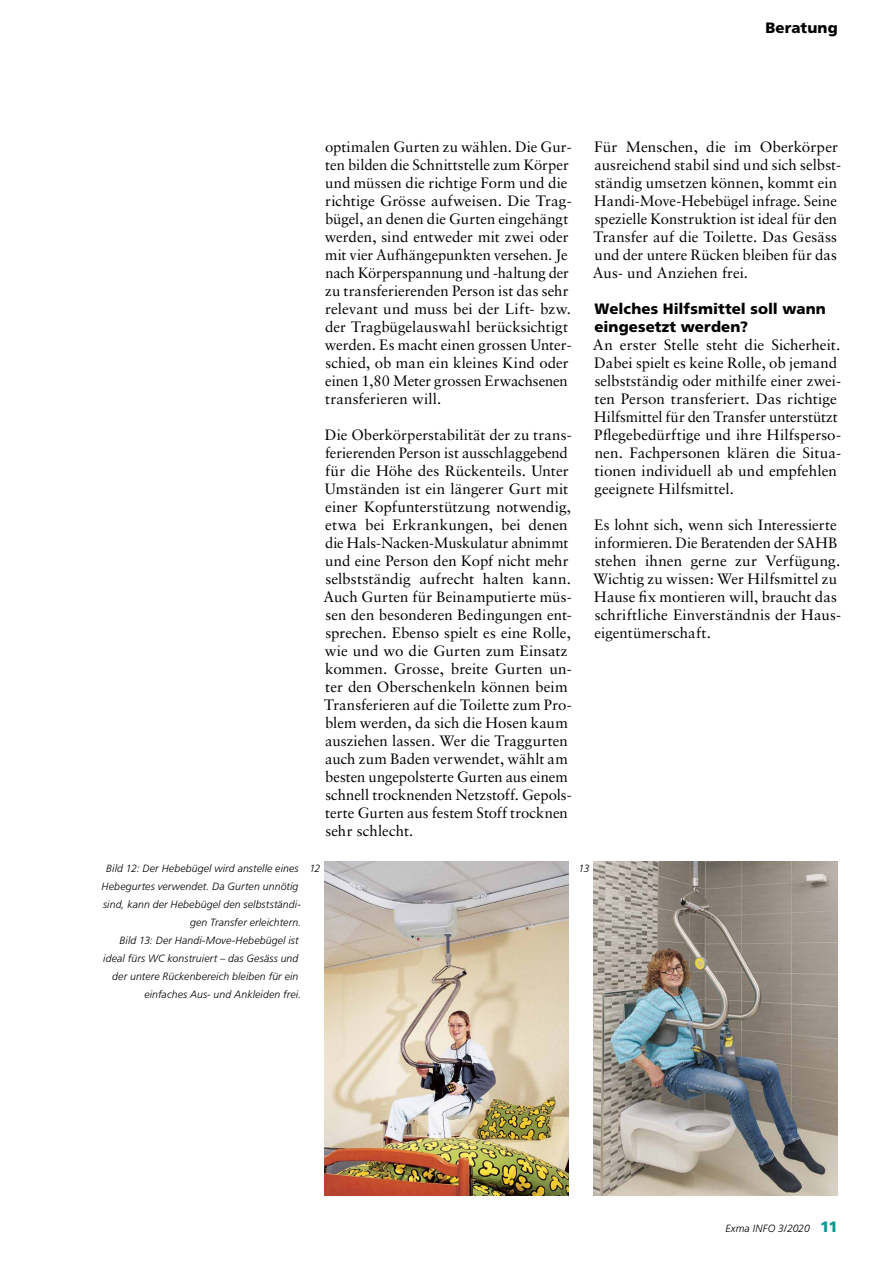
<style>
.page{position:relative;width:893px;height:1263px;background:#fff}
.page>*{position:absolute;margin:0;border:0;box-sizing:border-box;transform-origin:0 0}
.t1{font:15px/18px "Sabon LT Std";color:#000}
.t2{font:900 15px/18px "Frutiger LT Std";letter-spacing:.005em;color:#000}
.t3{font:italic 300 10.5px "Frutiger LT Std";letter-spacing:.01em;color:#000}
.s1{font-weight:900;font-style:normal;font-size:15px;color:#08988d}
</style>
<div class="page">
<img style="left:325px;top:861px;width:243px;height:335px">
<img style="left:594px;top:861px;width:244px;height:334px">
<p class="t2" style="left:765px;top:19px;width:74px">Beratung</p>
<p class="t1" style="left:325px;top:137px;width:249px">optimalen Gurten zu wählen. Die Gur&shy;ten bilden die Schnittstelle zum Körper und müssen die richtige Form und die richtige Grösse aufweisen. Die Trag&shy;bügel, an denen die Gurten eingehängt werden, sind entweder mit zwei oder mit vier Aufhängepunkten versehen. Je nach Körperspannung und -haltung der zu transferierenden Person ist das sehr relevant und muss bei der Lift- bzw. der Tragbügelauswahl berücksichtigt werden. Es macht einen grossen Unter&shy;schied, ob man ein kleines Kind oder einen 1,80 Meter grossen Erwachsenen transferieren will.</p>
<p class="t1" style="left:323px;top:425px;width:250px">Die Oberkörperstabilität der zu trans&shy;ferierenden Person ist ausschlaggebend für die Höhe des Rückenteils. Unter Umständen ist ein längerer Gurt mit einer Kopfunterstützung notwendig, etwa bei Erkrankungen, bei denen die Hals-Nacken-Muskulatur abnimmt und eine Person den Kopf nicht mehr selbstständig aufrecht halten kann.<br>Auch Gurten für Beinamputierte müs&shy;sen den besonderen Bedingungen ent&shy;sprechen. Ebenso spielt es eine Rolle, wie und wo die Gurten zum Einsatz kommen. Grosse, breite Gurten un&shy;ter den Oberschenkeln können beim Transferieren auf die Toilette zum Pro&shy;blem werden, da sich die Hosen kaum ausziehen lassen. Wer die Traggurten auch zum Baden verwendet, wählt am besten ungepolsterte Gurten aus einem schnell trocknenden Netzstoff. Gepols&shy;terte Gurten aus festem Stoff trocknen sehr schlecht.</p>
<p class="t1" style="left:593px;top:137px;width:250px">Für Menschen, die im Oberkörper ausreichend stabil sind und sich selbst&shy;ständig umsetzen können, kommt ein Handi-Move-Hebebügel infrage. Seine spezielle Konstruktion ist ideal für den Transfer auf die Toilette. Das Gesäss und der untere Rücken bleiben für das Aus- und Anziehen frei.</p>
<p class="t2" style="left:594px;top:299px;width:233px">Welches Hilfsmittel soll wann eingesetzt werden?</p>
<p class="t1" style="left:593px;top:335px;width:250px">An erster Stelle steht die Sicherheit.<br>Dabei spielt es keine Rolle, ob jemand selbstständig oder mithilfe einer zwei&shy;ten Person transferiert. Das richtige Hilfsmittel für den Transfer unterstützt Pflegebedürftige und ihre Hilfsperso&shy;nen. Fachpersonen klären die Situa&shy;tionen individuell ab und empfehlen geeignete Hilfsmittel.</p>
<p class="t1" style="left:593px;top:515px;width:250px">Es lohnt sich, wenn sich Interessierte informieren. Die Beratenden der SAHB stehen ihnen gerne zur Verfügung.<br>Wichtig zu wissen: Wer Hilfsmittel zu Hause fix montieren will, braucht das schriftliche Einverständnis der Haus&shy;eigentümerschaft.</p>
<p class="t3" style="left:106px;top:862px;width:216px">Bild 12: Der Hebebügel wird anstelle eines 12</p>
<p class="t3" style="left:102px;top:880px;width:198px">Hebegurtes verwendet. Da Gurten unnötig</p>
<p class="t3" style="left:103px;top:898px;width:199px">sind, kann der Hebebügel den selbstständi-</p>
<p class="t3" style="left:190px;top:916px;width:113px">gen Transfer erleichtern.</p>
<p class="t3" style="left:120px;top:934px;width:181px">Bild 13: Der Handi-Move-Hebebügel ist</p>
<p class="t3" style="left:103px;top:952px;width:197px">ideal fürs WC konstruiert – das Gesäss und</p>
<p class="t3" style="left:112px;top:970px;width:188px">der untere Rückenbereich bleiben für ein</p>
<p class="t3" style="left:144px;top:988px;width:158px">einfaches Aus- und Ankleiden frei.</p>
<p class="t3" style="left:579px;top:862px;width:13px">13</p>
<p class="t3" style="left:725px;top:1222px;width:114px">Exma INFO 3/2020 <span class="s1">11</span></p>
</div>
